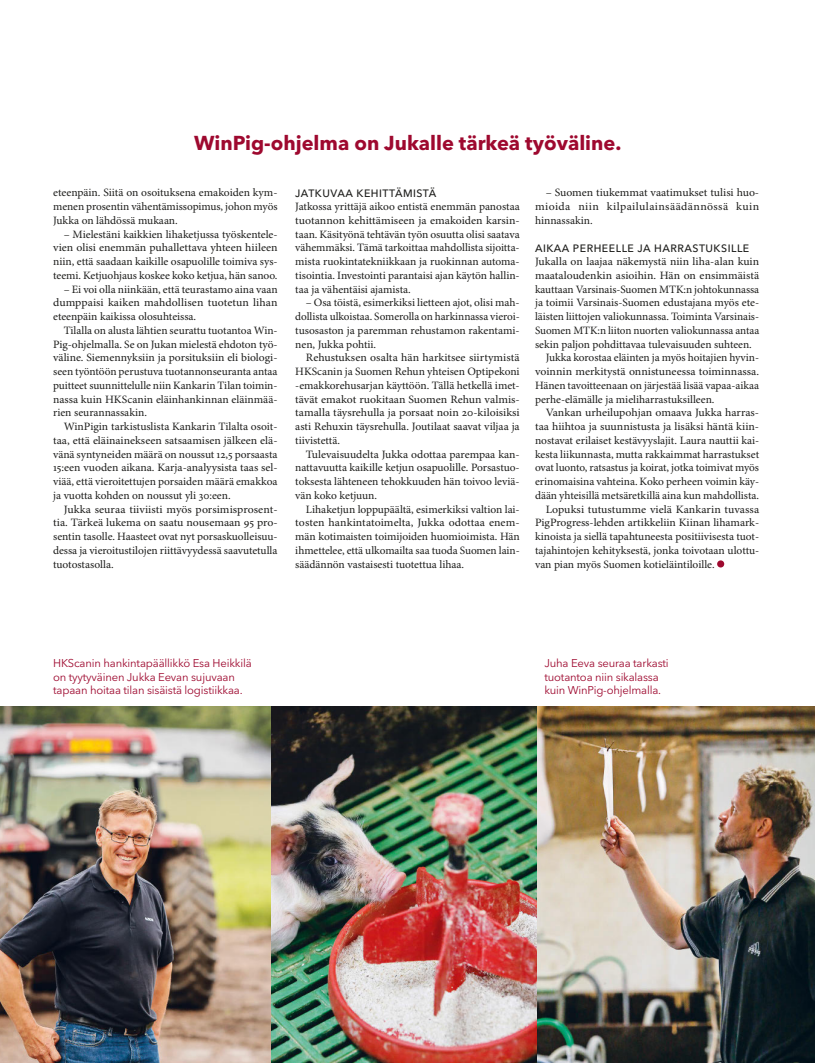
<style>
.page{position:relative;width:815px;height:1063px;background:#fff}
.page>*{position:absolute;margin:0;border:0;box-sizing:border-box;transform-origin:0 0}
.lead_iso_bold{font:700 20px "Avenir Next LT Pro";color:#9e092f}
.x_Teksti{font:11.25px/13.8px "Minion Pro";letter-spacing:-.005em;color:#1d1d1b;text-align:justify}
.x_Teksti-2{font:11.25px/13.8px "Minion Pro";letter-spacing:-.005em;color:#1d1d1b;text-align:justify;scale:1.05 1}
.x_Teksti_ei_sis{font:11.25px/13.8px "Minion Pro";letter-spacing:-.005em;color:#1d1d1b;text-align:justify;scale:1.04 1}
.x_Teksti_ei_sis-2{font:11.25px/13.8px "Minion Pro";letter-spacing:-.005em;color:#1d1d1b;text-align:justify}
.x_caption2{font:11.25px/13.8px "Avenir Next LT Pro";letter-spacing:-.015em;color:#9e092f}
.x_Teksti-3{font:11.25px/13.8px "Minion Pro";letter-spacing:-.005em;color:#1d1d1b;text-align:justify;scale:1.04 1}
.x_subheading_bread_a{font:500 10.62px "Avenir Next LT Pro";letter-spacing:.045em;color:#1d1d1b}
</style>
<div class="page">
<img style="left:0;top:707px;width:538px;height:356px">
<img style="left:538px;top:707px;width:277px;height:356px">
<svg style="left:717px;top:560px;width:7px;height:7px"></svg>
<p class="lead_iso_bold" style="left:194px;top:131px;width:429px">WinPig-ohjelma on Jukalle tärkeä työväline.</p>
<p class="x_Teksti-2" style="left:535px;top:186px;width:215px;text-indent:11px">– Suomen tiukemmat vaatimukset tulisi huo&shy;mioida niin kilpailulainsäädännössä kuin hinnassakin.</p>
<p class="x_subheading_bread_a" style="left:535px;top:241px;width:216px">AIKAA PERHEELLE JA HARRASTUKSILLE</p>
<p class="x_Teksti_ei_sis" style="left:535px;top:255px;width:217px">Jukalla on laajaa näkemystä niin liha-alan kuin maataloudenkin asioihin. Hän on ensimmäistä kauttaan Varsinais-Suomen MTK:n johtokunnassa ja toimii Varsinais-Suomen edustajana myös ete&shy;läisten liittojen valiokunnassa. Toiminta Varsinais-Suomen MTK:n liiton nuorten valiokunnassa antaa sekin paljon pohdittavaa tulevaisuuden suhteen.</p>
<p class="x_Teksti" style="left:535px;top:351px;width:226px;text-indent:11px">Jukka korostaa eläinten ja myös hoitajien hyvin&shy;voinnin merkitystä onnistuneessa toiminnassa.<br>Hänen tavoitteenaan on järjestää lisää vapaa-aikaa perhe-elämälle ja mieliharrastuksilleen.</p>
<p class="x_Teksti-2" style="left:535px;top:406px;width:215px;text-indent:11px">Vankan urheilupohjan omaava Jukka harras&shy;taa hiihtoa ja suunnistusta ja lisäksi häntä kiin&shy;nostavat erilaiset kestävyyslajit. Laura nauttii kai&shy;kesta liikunnasta, mutta rakkaimmat harrastukset ovat luonto, ratsastus ja koirat, jotka toimivat myös erinomaisina vahteina. Koko perheen voimin käy&shy;dään yhteisillä metsäretkillä aina kun mahdollista.</p>
<p class="x_Teksti-2" style="left:535px;top:502px;width:215px;text-indent:11px">Lopuksi tutustumme vielä Kankarin tuvassa PigProgress-lehden artikkeliin Kiinan lihamark&shy;kinoista ja siellä tapahtuneesta positiivisesta tuot&shy;tajahintojen kehityksestä, jonka toivotaan ulottu&shy;van pian myös Suomen kotieläintiloille.</p>
<p class="x_subheading_bread_a" style="left:295px;top:186px;width:143px">JATKUVAA KEHITTÄMISTÄ</p>
<p class="x_Teksti_ei_sis-2" style="left:295px;top:200px;width:226px">Jatkossa yrittäjä aikoo entistä enemmän panostaa tuotannon kehittämiseen ja emakoiden karsin&shy;taan. Käsityönä tehtävän työn osuutta olisi saatava vähemmäksi. Tämä tarkoittaa mahdollista sijoitta&shy;mista ruokintatekniikkaan ja ruokinnan automa&shy;tisointia. Investointi parantaisi ajan käytön hallin&shy;taa ja vähentäisi ajamista.</p>
<p class="x_Teksti" style="left:295px;top:296px;width:226px;text-indent:11px">– Osa töistä, esimerkiksi lietteen ajot, olisi mah&shy;dollista ulkoistaa. Somerolla on harkinnassa vieroi&shy;tusosaston ja paremman rehustamon rakentami&shy;nen, Jukka pohtii.</p>
<p class="x_Teksti-2" style="left:295px;top:351px;width:215px;text-indent:11px">Rehustuksen osalta hän harkitsee siirtymistä HKScanin ja Suomen Rehun yhteisen Optipekoni -emakkorehusarjan käyttöön. Tällä hetkellä imet&shy;tävät emakot ruokitaan Suomen Rehun valmis&shy;tamalla täysrehulla ja porsaat noin 20-kiloisiksi asti Rehuxin täysrehulla. Joutilaat saavat viljaa ja tiivistettä.</p>
<p class="x_Teksti-3" style="left:295px;top:447px;width:217px;text-indent:11px">Tulevaisuudelta Jukka odottaa parempaa kan&shy;nattavuutta kaikille ketjun osapuolille. Porsastuo&shy;toksesta lähteneen tehokkuuden hän toivoo leviä&shy;vän koko ketjuun.</p>
<p class="x_Teksti" style="left:295px;top:502px;width:226px;text-indent:11px">Lihaketjun loppupäältä, esimerkiksi valtion lai&shy;tosten hankintatoimelta, Jukka odottaa enem&shy;män kotimaisten toimijoiden huomioimista. Hän ihmettelee, että ulkomailta saa tuoda Suomen lain&shy;säädännön vastaisesti tuotettua lihaa.</p>
<p class="x_Teksti" style="left:53px;top:186px;width:226px">eteenpäin. Siitä on osoituksena emakoiden kym&shy;menen prosentin vähentämissopimus, johon myös Jukka on lähdössä mukaan.</p>
<p class="x_Teksti" style="left:53px;top:227px;width:226px;text-indent:11px">– Mielestäni kaikkien lihaketjussa työskentele&shy;vien olisi enemmän puhallettava yhteen hiileen niin, että saadaan kaikille osapuolille toimiva sys&shy;teemi. Ketjuohjaus koskee koko ketjua, hän sanoo.</p>
<p class="x_Teksti" style="left:53px;top:282px;width:226px;text-indent:11px">– Ei voi olla niinkään, että teurastamo aina vaan dumppaisi kaiken mahdollisen tuotetun lihan eteenpäin kaikissa olosuhteissa.</p>
<p class="x_Teksti" style="left:53px;top:324px;width:226px;text-indent:11px">Tilalla on alusta lähtien seurattu tuotantoa Win-Pig-ohjelmalla. Se on Jukan mielestä ehdoton työ&shy;väline. Siemennyksiin ja porsituksiin eli biologi&shy;seen työntöön perustuva tuotannonseuranta antaa puitteet suunnittelulle niin Kankarin Tilan toimin&shy;nassa kuin HKScanin eläinhankinnan eläinmää&shy;rien seurannassakin.</p>
<p class="x_Teksti" style="left:53px;top:420px;width:226px;text-indent:11px">WinPigin tarkistuslista Kankarin Tilalta osoit&shy;taa, että eläinainekseen satsaamisen jälkeen elä&shy;vänä syntyneiden määrä on noussut 12,5 porsaasta 15:een vuoden aikana. Karja-analyysista taas sel&shy;viää, että vieroitettujen porsaiden määrä emakkoa ja vuotta kohden on noussut yli 30:een.</p>
<p class="x_Teksti-2" style="left:53px;top:502px;width:215px;text-indent:11px">Jukka seuraa tiiviisti myös porsimisprosent&shy;tia. Tärkeä lukema on saatu nousemaan 95 pro&shy;sentin tasolle. Haasteet ovat nyt porsaskuolleisuu&shy;dessa ja vieroitustilojen riittävyydessä saavutetulla tuotostasolla.</p>
<p class="x_caption2" style="left:53px;top:656px;width:200px">HKScanin hankintapäällikkö Esa Heikkilä on tyytyväinen Jukka Eevan sujuvaan tapaan hoitaa tilan sisäistä logistiikkaa.</p>
<p class="x_caption2" style="left:544px;top:656px;width:126px">Juha Eeva seuraa tarkasti tuotantoa niin sikalassa kuin WinPig-ohjelmalla.</p>
</div>
